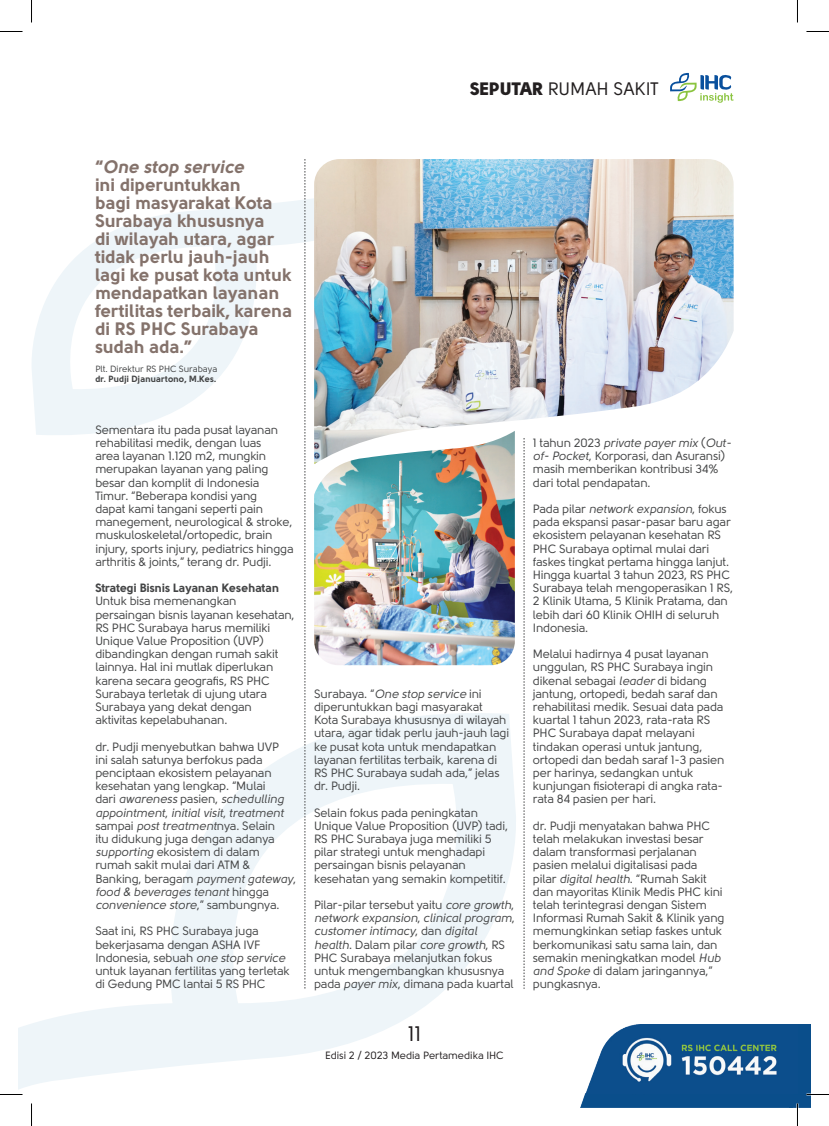
<style>
.page{position:relative;width:829px;height:1126px;background:#fff}
.page>*{position:absolute;margin:0;border:0;box-sizing:border-box;transform-origin:0 0}
.t1{font:21px "Solomon";color:#231f20}
.t2{font:18px/18px "Solomon Sans Bold";color:#84726b}
.t3{font:18px "Solomon";color:#231f20}
.t4{font:18px "Solomon Sans Bold Italic";letter-spacing:.01em;color:#84726b}
.t5{font:12px/13.2px "Solomon";letter-spacing:-.01em;color:#434445}
.t6{font:12px/13.2px "Solomon Sans Normal Italic";letter-spacing:-.01em;color:#434445}
.t7{font:12px "Solomon Sans Bold";letter-spacing:-.01em;color:#434445}
.t8{font:10.5px "Solomon";color:#231f20}
.t9{font:9px "Solomon Sans Bold";color:#434445}
.t10{font:9px "Solomon";color:#434445}
.s1{font-family:"Solomon Sans Black"}
.s2{font-family:"Solomon Sans Bold"}
.s3{font-family:"Solomon"}
.s4{font-family:"Solomon Sans Normal Italic"}
</style>
<div class="page">
<svg style="left:32px;top:159px;width:282px;height:287px"></svg>
<img style="left:314px;top:159px;width:419px;height:305px">
<svg style="left:19px;top:696px;width:506px;height:399px"></svg>
<svg style="left:523px;top:438px;width:1px;height:551px"></svg>
<svg style="left:304px;top:159px;width:1px;height:830px"></svg>
<img style="left:314px;top:431px;width:200px;height:234px">
<svg style="left:670px;top:72px;width:63px;height:31px"></svg>
<img style="left:792px;top:1094px;width:18px;height:13px">
<img style="left:797px;top:1025px;width:13px;height:69px">
<div style="left:580px;top:1094px;width:212px;height:13px;background:#0a4e8b"></div>
<img style="left:585px;top:1025px;width:212px;height:69px">
<hr style="left:796px;top:1103px;width:2px;height:23px;background:#fff">
<svg style="left:0;top:31px;width:22px;height:1px"></svg>
<svg style="left:806px;top:31px;width:22px;height:1px"></svg>
<svg style="left:0;top:1094px;width:22px;height:1px"></svg>
<svg style="left:806px;top:1094px;width:22px;height:1px"></svg>
<svg style="left:31px;top:0;width:1px;height:22px"></svg>
<svg style="left:31px;top:1103px;width:1px;height:23px"></svg>
<svg style="left:797px;top:0;width:1px;height:22px"></svg>
<svg style="left:797px;top:1103px;width:1px;height:23px"></svg>
<h2 class="t3" style="left:470px;top:79px;width:190px"><span class="s1">SEPUTAR</span> RUMAH SAKIT</h2>
<h2 class="t4" style="left:95px;top:156px;width:150px"><span class="s2">“</span>One stop service</h2>
<h2 class="t2" style="left:95px;top:175px;width:198px">ini diperuntukkan<br>bagi masyarakat Kota<br>Surabaya khususnya<br>di wilayah utara, agar tidak perlu jauh-jauh lagi ke pusat kota untuk mendapatkan layanan fertilitas terbaik, karena di RS PHC Surabaya sudah ada.”</h2>
<p class="t10" style="left:95px;top:364px;width:123px">Plt. Direktur RS PHC Surabaya</p>
<p class="t9" style="left:95px;top:374px;width:122px">dr. Pudji Djanuartono, M.Kes.</p>
<p class="t5" style="left:95px;top:423px;width:200px">Sementara itu pada pusat layanan rehabilitasi medik, dengan luas<br>area layanan 1.120 m2, mungkin merupakan layanan yang paling besar dan komplit di Indonesia Timur. “Beberapa kondisi yang<br>dapat kami tangani seperti pain manegement, neurological &amp; stroke, muskuloskeletal/ortopedic, brain injury, sports injury, pediatrics hingga arthritis &amp; joints,” terang dr. Pudji.</p>
<p class="t7" style="left:95px;top:581px;width:185px">Strategi Bisnis Layanan Kesehatan</p>
<p class="t5" style="left:95px;top:595px;width:201px">Untuk bisa memenangkan persaingan bisnis layanan kesehatan,<br>RS PHC Surabaya harus memiliki<br>Unique Value Proposition (UVP) dibandingkan dengan rumah sakit lainnya. Hal ini mutlak diperlukan karena secara geografis, RS PHC<br>Surabaya terletak di ujung utara<br>Surabaya yang dekat dengan aktivitas kepelabuhanan.</p>
<p class="t5" style="left:95px;top:740px;width:185px">dr. Pudji menyebutkan bahwa UVP ini salah satunya berfokus pada penciptaan ekosistem pelayanan kesehatan yang lengkap. “Mulai</p>
<p class="t6" style="left:95px;top:793px;width:190px"><span class="s3">dari</span> awareness <span class="s3">pasien,</span> schedulling appointment<span class="s3">,</span> initial visit<span class="s3">,</span> treatment</p>
<p class="t5" style="left:95px;top:819px;width:202px">sampai <span class="s4">post treatment</span>nya. Selain<br>itu didukung juga dengan adanya <span class="s4">supporting</span> ekosistem di dalam rumah sakit mulai dari ATM &amp;<br>Banking, beragam <span class="s4">payment gateway</span>,</p>
<p class="t6" style="left:95px;top:885px;width:186px">food &amp; beverages tenant <span class="s3">hingga </span>convenience store<span class="s3">,” sambungnya.</span></p>
<p class="t5" style="left:95px;top:925px;width:196px">Saat ini, RS PHC Surabaya juga bekerjasama dengan ASHA IVF<br>Indonesia, sebuah <span class="s4">one stop service </span>untuk layanan fertilitas yang terletak di Gedung PMC lantai 5 RS PHC</p>
<p class="t6" style="left:314px;top:687px;width:169px"><span class="s3">Surabaya. “</span>One stop service <span class="s3">ini</span></p>
<p class="t5" style="left:314px;top:700px;width:196px">diperuntukkan bagi masyarakat<br>Kota Surabaya khususnya di wilayah utara, agar tidak perlu jauh-jauh lagi ke pusat kota untuk mendapatkan layanan fertilitas terbaik, karena di<br>RS PHC Surabaya sudah ada,” jelas dr. Pudji.</p>
<p class="t5" style="left:314px;top:806px;width:195px">Selain fokus pada peningkatan Unique Value Proposition (UVP) tadi, RS PHC Surabaya juga memiliki 5 pilar strategi untuk menghadapi persaingan bisnis pelayanan kesehatan yang semakin kompetitif.</p>
<p class="t5" style="left:314px;top:898px;width:201px">Pilar-pilar tersebut yaitu <span class="s4">core growth</span>,</p>
<p class="t6" style="left:314px;top:911px;width:202px">network expansion<span class="s3">,</span> clinical program<span class="s3">, </span>customer intimacy<span class="s3">, dan</span> digital health<span class="s3">. Dalam pilar</span> core growth<span class="s3">, RS</span></p>
<p class="t5" style="left:314px;top:951px;width:201px">PHC Surabaya melanjutkan fokus untuk mengembangkan khususnya pada <span class="s4">payer mix</span>, dimana pada kuartal</p>
<h1 class="t1" style="left:408px;top:1022px;width:15px">11</h1>
<p class="t8" style="left:325px;top:1050px;width:180px">Edisi 2 / 2023 Media Pertamedika IHC</p>
<p class="t6" style="left:532px;top:436px;width:200px"><span class="s3">1 tahun 2023</span> private payer mix <span class="s3">(</span>Out-</p>
<p class="t5" style="left:532px;top:450px;width:194px"><span class="s4">of- Pocket</span>, Korporasi, dan Asuransi) masih memberikan kontribusi 34% dari total pendapatan.</p>
<p class="t6" style="left:532px;top:502px;width:195px"><span class="s3">Pada pilar</span> network expansion<span class="s3">, fokus</span></p>
<p class="t5" style="left:532px;top:516px;width:202px">pada ekspansi pasar-pasar baru agar ekosistem pelayanan kesehatan RS<br>PHC Surabaya optimal mulai dari faskes tingkat pertama hingga lanjut.<br>Hingga kuartal 3 tahun 2023, RS PHC<br>Surabaya telah mengoperasikan 1 RS,<br>2 Klinik Utama, 5 Klinik Pratama, dan lebih dari 60 Klinik OHIH di seluruh<br>Indonesia.</p>
<p class="t5" style="left:532px;top:648px;width:193px">Melalui hadirnya 4 pusat layanan unggulan, RS PHC Surabaya ingin dikenal sebagai <span class="s4">leader</span> di bidang jantung, ortopedi, bedah saraf dan rehabilitasi medik. Sesuai data pada kuartal 1 tahun 2023, rata-rata RS<br>PHC Surabaya dapat melayani tindakan operasi untuk jantung, ortopedi dan bedah saraf 1-3 pasien per harinya, sedangkan untuk kunjungan fisioterapi di angka rata&shy;rata 84 pasien per hari.</p>
<p class="t5" style="left:532px;top:819px;width:193px">dr. Pudji menyatakan bahwa PHC telah melakukan investasi besar dalam transformasi perjalanan pasien melalui digitalisasi pada<br>pilar <span class="s4">digital health</span>. “Rumah Sakit dan mayoritas Klinik Medis PHC kini telah terintegrasi dengan Sistem<br>Informasi Rumah Sakit &amp; Klinik yang memungkinkan setiap faskes untuk berkomunikasi satu sama lain, dan semakin meningkatkan model <span class="s4">Hub and Spoke</span> di dalam jaringannya,” pungkasnya.</p>
</div>
